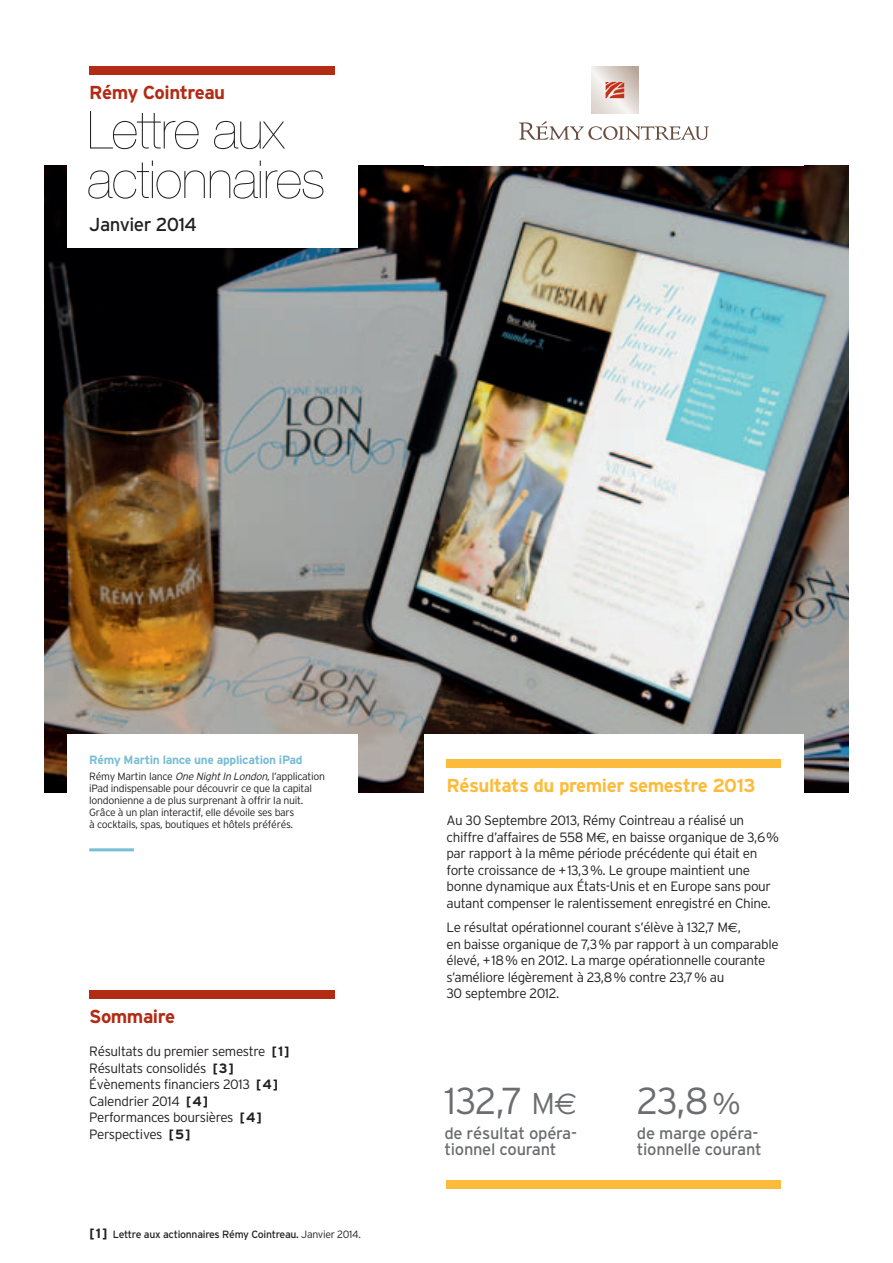
<style>
.page{position:relative;width:893px;height:1263px;background:#fff}
.page>*{position:absolute;margin:0;border:0;box-sizing:border-box;transform-origin:0 0}
.t1{font:200 52.5px/49.5px "Helvetica Neue";letter-spacing:-.015em;color:#231f20}
.t2{font:300 37.5px "Interstate";color:#6c6d70}
.t3{font:700 18.75px "Interstate";letter-spacing:-.025em;color:#fdbb3b}
.t4{font:700 18.75px "Interstate";letter-spacing:-.025em;color:#b22b14}
.t5{font:18.75px "Interstate";letter-spacing:-.025em;color:#231f20}
.t6{font:16.5px "Interstate";letter-spacing:-.015em;color:#6c6d70}
.t7{font:300 13.5px/16.5px "Interstate";letter-spacing:-.025em;color:#231f20}
.t8{font:700 12px "Interstate";letter-spacing:-.025em;color:#78bdd6}
.t9{font:300 10.5px/12px "Interstate";letter-spacing:-.025em;color:#231f20}
.t10{font:10.5px "Interstate";letter-spacing:-.025em;color:#231f20}
.s1{font-style:italic}
.s2{font-weight:700}
.s3{font-weight:700;font-size:13.5px}
.s4{font-weight:300}
.s5{font-family:"Euro Sans";font-weight:400}
.s6{font-size:30px}
.s7{font-family:"Euro Sans";font-weight:400;font-size:30px}
</style>
<div class="page">
<img style="left:45px;top:165px;width:803px;height:627px">
<div style="left:67px;top:41px;width:290px;height:182px;background:#fff"></div>
<div style="left:89px;top:66px;width:246px;height:8px;background:#b22b14"></div>
<div style="left:89px;top:990px;width:246px;height:8px;background:#b22b14"></div>
<div style="left:424px;top:734px;width:380px;height:66px;background:#fff"></div>
<svg style="left:591px;top:66px;width:47px;height:47px;background:#dec9c2"></svg>
<svg style="left:519px;top:121px;width:190px;height:19px"></svg>
<div style="left:446px;top:759px;width:335px;height:8px;background:#fdbb3b"></div>
<div style="left:446px;top:1180px;width:335px;height:8px;background:#fdbb3b"></div>
<div style="left:67px;top:206px;width:290px;height:42px;background:#fff"></div>
<div style="left:67px;top:734px;width:290px;height:99px;background:#fff"></div>
<hr style="left:89px;top:848px;width:45px;height:3px;background:#78bdd6">
<h3 class="t4" style="left:89px;top:85px;width:137px">Rémy Cointreau</h3>
<h1 class="t1" style="left:87px;top:110px;width:240px">Lettre aux actionnaires</h1>
<h3 class="t5" style="left:89px;top:217px;width:109px">Janvier 2014</h3>
<p class="t8" style="left:89px;top:755px;width:215px">Rémy Martin lance une application iPad</p>
<p class="t9" style="left:89px;top:771px;width:237px">Rémy Martin lance <span class="s1">One NightIn London</span>, l’application iPad indispensable pour découvrir ce que la capital londonienne a de plus surprenant à offrir la nuit.<br>Grâce à un plan interactif, elle dévoile ses bars<br>à cocktails, spas, boutiques et hôtels préférés.</p>
<h3 class="t4" style="left:89px;top:1009px;width:87px">Sommaire</h3>
<p class="t7" style="left:89px;top:1044px;width:202px">Résultats du premier semestre <span class="s2">[1]<br></span>Résultats consolidés <span class="s2">[3]<br></span>Évènements financiers 2013 <span class="s2">[4]<br></span>Calendrier 2014 <span class="s2">[4]<br></span>Performances boursières <span class="s2">[4]<br></span>Perspectives <span class="s2">[5]</span></p>
<p class="t10" style="left:89px;top:1230px;width:273px"><span class="s3">[1]</span> Lettre aux actionnaires Rémy Cointreau. <span class="s4">Janvier 2014.</span></p>
<h3 class="t3" style="left:446px;top:778px;width:311px">Résultats du premier semestre 2013</h3>
<p class="t7" style="left:446px;top:813px;width:334px">Au 30 Septembre 2013, Rémy Cointreau a réalisé un chiffre d’affaires de 558 M<span class="s5">€</span>, en baisse organique de 3,6% par rapport à la même période précédente qui était en forte croissance de +13,3%. Le groupe maintient une bonne dynamique aux États-Unis et en Europe sans pour autant compenser le ralentissement enregistré en Chine.</p>
<p class="t7" style="left:446px;top:920px;width:334px">Le résultat opérationnel courant s’élève à 132,7 M<span class="s5">€</span>,<br>en baisse organique de 7,3% par rapport à un comparable élevé, +18% en 2012. La marge opérationnelle courante s’améliore légèrement à 23,8% contre 23,7% au<br>30 septembre 2012.</p>
<h2 class="t2" style="left:444px;top:1086px;width:134px">132,7 <span class="s6">M</span><span class="s7">€</span></h2>
<h2 class="t2" style="left:637px;top:1086px;width:106px">23,8<span class="s6">%</span></h2>
<p class="t6" style="left:444px;top:1126px;width:134px">de résultat opéra-</p>
<p class="t6" style="left:637px;top:1126px;width:123px">de marge opéra-</p>
<p class="t6" style="left:444px;top:1143px;width:114px">tionnel courant</p>
<p class="t6" style="left:637px;top:1143px;width:127px">tionnelle courant</p>
</div>
